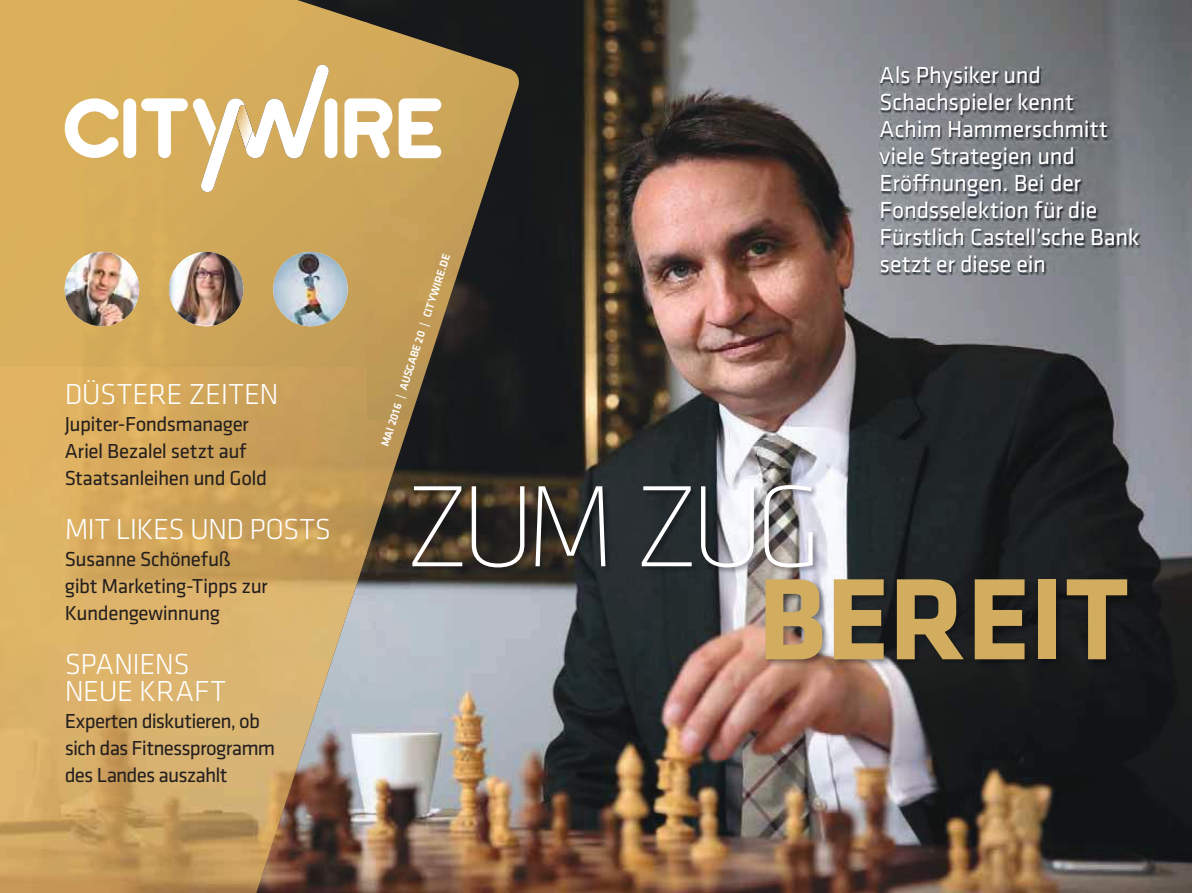
<style>
.page{position:relative;width:1192px;height:893px;background:#fff}
.page>*{position:absolute;margin:0;border:0;box-sizing:border-box;transform-origin:0 0}
.t1{font:200 120px "Klavika Display";letter-spacing:-.06em;color:#fff}
.t2{font:700 120px "Klavika";letter-spacing:.005em;color:#d2ad5f}
.t3{font:300 30px/27px "Klavika";letter-spacing:-.02em;color:#fff}
.t4{font:24px/27px "Klavika";letter-spacing:-.01em;color:#fff}
.t5{font:21px/27px "Klavika";letter-spacing:-.025em;color:#241f1f}
.t6{font:500 11.4px "Klavika";color:#fff}
</style>
<div class="page">
<img style="left:314px;top:0;width:877px;height:893px">
<img style="left:0;top:0;width:366px;height:737px">
<img style="left:365px;top:0;width:106px;height:421px">
<img style="left:470px;top:55px;width:50px;height:182px">
<img style="left:365px;top:420px;width:46px;height:139px">
<img style="left:0;top:736px;width:314px;height:157px">
<img style="left:169px;top:252px;width:74px;height:74px;border-radius:50%">
<img style="left:65px;top:252px;width:74px;height:74px;border-radius:50%">
<img style="left:273px;top:252px;width:74px;height:74px;border-radius:50%">
<img style="left:201px;top:65px;width:128px;height:127px">
<img style="left:236px;top:105px;width:17px;height:44px">
<div style="left:123px;top:98px;width:13px;height:60px;background:#fff;border-radius:6px"></div>
<div style="left:324px;top:98px;width:13px;height:60px;background:#fff;border-radius:6px"></div>
<svg style="left:398px;top:98px;width:43px;height:60px"></svg>
<svg style="left:344px;top:98px;width:48px;height:60px"></svg>
<svg style="left:65px;top:98px;width:54px;height:60px"></svg>
<svg style="left:141px;top:98px;width:75px;height:60px"></svg>
<img style="left:879px;top:68px;width:261px;height:207px">
<img style="left:411px;top:483px;width:723px;height:184px">
<h2 class="t3" style="left:65px;top:380px;width:215px">DÜSTERE ZEITEN</h2>
<p class="t5" style="left:65px;top:412px;width:204px">Jupiter-Fondsmanager<br>Ariel Bezalel setzt auf<br>Staatsanleihen und Gold</p>
<h2 class="t3" style="left:65px;top:515px;width:268px">MIT LIKES UND POSTS</h2>
<p class="t5" style="left:65px;top:547px;width:204px">Susanne Schönefuß gibt Marketing-Tipps zur<br>Kundengewinnung</p>
<h2 class="t3" style="left:65px;top:650px;width:163px">SPANIENS<br>NEUE KRAFT</h2>
<p class="t5" style="left:65px;top:709px;width:212px">Experten diskutieren, ob sich das Fitnessprogramm des Landes auszahlt</p>
<p class="t6" style="left:378px;top:444px;width:203px;rotate:-72deg">MAI 2016 | AUSGABE 20 | CITYWIRE.DE</p>
<p class="t4" style="left:879px;top:63px;width:261px">Als Physiker und<br>Schachspieler kennt<br>Achim Hammerschmitt viele Strategien und<br>Eröffnungen. Bei der<br>Fondsselektion für die<br>Fürstlich Castell’sche Bank setzt er diese ein</p>
<h1 class="t1" style="left:405px;top:454px;width:418px">ZUM ZUG</h1>
<h1 class="t2" style="left:757px;top:547px;width:372px">BEREIT</h1>
</div>
